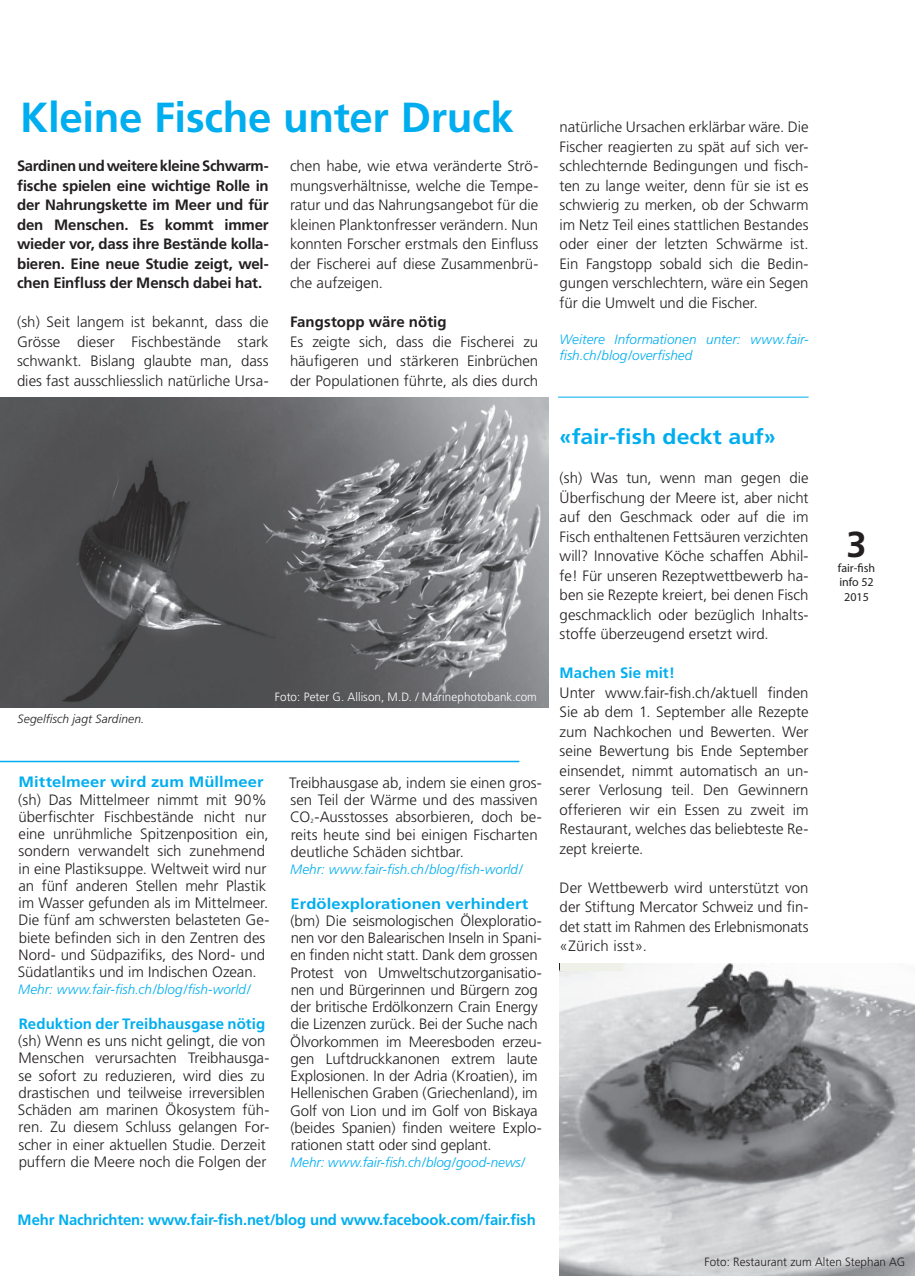
<style>
.page{position:relative;width:915px;height:1276px;background:#fff}
.page>*{position:absolute;margin:0;border:0;box-sizing:border-box;transform-origin:0 0}
.t1{font:700 42px "Frutiger";letter-spacing:-.005em;color:#00aeef}
.t2{font:700 36px "Frutiger";color:#231f20}
.t3{font:700 21px "Frutiger";letter-spacing:-.005em;color:#00aeef}
.t4{font:300 15px/19.5px "Frutiger";letter-spacing:-.005em;color:#231f20;text-align:justify}
.t5{font:700 15px/19.5px "Frutiger";letter-spacing:-.015em;color:#231f20;text-align:justify}
.t6{font:700 15px "Frutiger";color:#00aeef}
.t7{font:700 15px "Frutiger";color:#00aeef;scale:1.1 1}
.t8{font:700 15px "Frutiger";letter-spacing:.005em;color:#231f20}
.t9{font:italic 300 13.5px/16.5px "Frutiger";color:#00aeef}
.t10{font:300 12px "Frutiger";letter-spacing:.005em;color:#fff}
.t11{font:300 12px "Frutiger";letter-spacing:.005em;color:#231f20}
.t12{font:italic 300 12px "Frutiger";letter-spacing:.005em;color:#231f20}
.t13{font:12px/14.4px "Myriad Pro";color:#231f20;text-align:center}
.t14{font:300 6.15px "Frutiger";color:#231f20}
.s1{font-style:normal}
</style>
<div class="page">
<img style="left:0;top:398px;width:549px;height:310px">
<img style="left:559px;top:963px;width:355px;height:313px">
<hr style="left:0;top:761px;width:519px;height:1px;background:#00aeef">
<hr style="left:558px;top:397px;width:250px;height:1px;background:#00aeef">
<div style="left:560px;top:963px;width:61px;height:7px;background:#eff1e9"></div>
<h1 class="t1" style="left:20px;top:93px;width:495px">Kleine Fische unter Druck</h1>
<p class="t4" style="left:290px;top:156px;width:250px">chen habe, wie etwa veränderte Strö&shy;mungsverhältnisse, welche die Tempe&shy;ratur und das Nahrungsangebot für die kleinen Planktonfresser verändern. Nun konnten Forscher erstmals den Einfluss der Fischerei auf diese Zusammenbrü&shy;che aufzeigen.</p>
<p class="t8" style="left:290px;top:313px;width:158px">Fangstopp wäre nötig</p>
<p class="t4" style="left:290px;top:332px;width:250px">Es zeigte sich, dass die Fischerei zu häufigeren und stärkeren Einbrüchen der Populationen führte, als dies durch</p>
<p class="t5" style="left:17px;top:156px;width:253px">Sardinen und weitere kleine Schwarm&shy;fische spielen eine wichtige Rolle in der Nahrungskette im Meer und für den Menschen. Es kommt immer wieder vor, dass ihre Bestände kolla&shy;bieren. Eine neue Studie zeigt, wel&shy;chen Einfluss der Mensch dabei hat.</p>
<p class="t4" style="left:17px;top:312px;width:253px">(sh) Seit langem ist bekannt, dass die Grösse dieser Fischbestände stark schwankt. Bislang glaubte man, dass dies fast ausschliesslich natürliche Ursa-</p>
<p class="t12" style="left:18px;top:711px;width:128px">Segelfisch jagt Sardinen<span class="s1">.</span></p>
<p class="t10" style="left:275px;top:690px;width:263px">Foto: Peter G. Allison, M.D. / Marinephotobank.com</p>
<p class="t7" style="left:19px;top:773px;width:224px">Mittelmeer wird zum Müllmeer</p>
<p class="t4" style="left:18px;top:790px;width:253px;line-height:17.2px;text-align:left">(sh) Das Mittelmeer nimmt mit 90% überfischter Fischbestände nicht nur eine unrühmliche Spitzenposition ein, sondern verwandelt sich zunehmend in eine Plastiksuppe. Weltweit wird nur an fünf anderen Stellen mehr Plastik im Wasser gefunden als im Mittelmeer.<br>Die fünf am schwersten belasteten Ge&shy;biete befinden sich in den Zentren des Nord- und Südpazifiks, des Nord- und Südatlantiks und im Indischen Ozean.</p>
<p class="t9" style="left:18px;top:981px;width:234px">Mehr: www.fair-fish.ch/blog/fish-world/</p>
<p class="t6" style="left:19px;top:1015px;width:248px">Reduktion der Treibhausgase nötig</p>
<p class="t4" style="left:18px;top:1032px;width:253px;line-height:17.2px;text-align:left">(sh) Wenn es uns nicht gelingt, die von Menschen verursachten Treibhausga&shy;se sofort zu reduzieren, wird dies zu drastischen und teilweise irreversiblen Schäden am marinen Ökosystem füh&shy;ren. Zu diesem Schluss gelangen For&shy;scher in einer aktuellen Studie. Derzeit puffern die Meere noch die Folgen der</p>
<p class="t4" style="left:289px;top:774px;width:254px;line-height:17.2px;text-align:left">Treibhausgase ab, indem sie einen gros&shy;sen Teil der Wärme und des massiven<br>CO -Ausstosses absorbieren, doch be-</p>
<p class="t14" style="left:310px;top:817px;width:5px">2</p>
<p class="t4" style="left:290px;top:825px;width:249px;line-height:17.2px">reits heute sind bei einigen Fischarten deutliche Schäden sichtbar.</p>
<p class="t9" style="left:290px;top:861px;width:234px">Mehr: www.fair-fish.ch/blog/fish-world/</p>
<p class="t7" style="left:290px;top:894px;width:217px">Erdölexplorationen verhindert</p>
<p class="t4" style="left:290px;top:912px;width:253px;line-height:17.2px;text-align:left">(bm) Die seismologischen Ölexploratio&shy;nen vor den Balearischen Inseln in Spani&shy;en finden nicht statt. Dank dem grossen Protest von Umweltschutzorganisatio&shy;nen und Bürgerinnen und Bürgern zog der britische Erdölkonzern Crain Energy die Lizenzen zurück. Bei der Suche nach Ölvorkommen im Meeresboden erzeu&shy;gen Luftdruckkanonen extrem laute Explosionen. In der Adria (Kroatien), im Hellenischen Graben (Griechenland), im Golf von Lion und im Golf von Biskaya (beides Spanien) finden weitere Explo&shy;rationen statt oder sind geplant.</p>
<p class="t9" style="left:290px;top:1154px;width:236px">Mehr: www.fair-fish.ch/blog/good-news/</p>
<p class="t6" style="left:18px;top:1210px;width:519px">Mehr Nachrichten: www.fair-fish.net/blog und www.facebook.com/fair.fish</p>
<p class="t4" style="left:559px;top:117px;width:250px">natürliche Ursachen erklärbar wäre. Die Fischer reagierten zu spät auf sich ver&shy;schlechternde Bedingungen und fisch&shy;ten zu lange weiter, denn für sie ist es schwierig zu merken, ob der Schwarm im Netz Teil eines stattlichen Bestandes oder einer der letzten Schwärme ist.<br>Ein Fangstopp sobald sich die Bedin&shy;gungen verschlechtern, wäre ein Segen für die Umwelt und die Fischer.</p>
<p class="t9" style="left:559px;top:331px;width:250px">Weitere Informationen unter: www.fair&shy;fish.ch/blog/overfished</p>
<h3 class="t3" style="left:559px;top:425px;width:218px">«fair-fish deckt auf»</h3>
<p class="t4" style="left:559px;top:468px;width:250px">(sh) Was tun, wenn man gegen die Überfischung der Meere ist, aber nicht auf den Geschmack oder auf die im Fisch enthaltenen Fettsäuren verzichten will? Innovative Köche schaffen Abhil&shy;fe! Für unseren Rezeptwettbewerb ha&shy;ben sie Rezepte kreiert, bei denen Fisch geschmacklich oder bezüglich Inhalts&shy;stoffe überzeugend ersetzt wird.</p>
<p class="t6" style="left:559px;top:664px;width:117px">Machen Sie mit!</p>
<p class="t4" style="left:559px;top:683px;width:250px">Unter www.fair-fish.ch/aktuell finden Sie ab dem 1. September alle Rezepte zum Nachkochen und Bewerten. Wer seine Bewertung bis Ende September einsendet, nimmt automatisch an un&shy;serer Verlosung teil. Den Gewinnern offerieren wir ein Essen zu zweit im Restaurant, welches das beliebteste Re&shy;zept kreierte.</p>
<p class="t4" style="left:559px;top:878px;width:250px">Der Wettbewerb wird unterstützt von der Stiftung Mercator Schweiz und fin&shy;det statt im Rahmen des Erlebnismonats «Zürich isst».</p>
<h2 class="t2" style="left:846px;top:524px;width:22px">3</h2>
<p class="t13" style="left:837px;top:560px;width:39px">fair-fish info 52<br>2015</p>
<p class="t11" style="left:704px;top:1255px;width:202px">Foto: Restaurant zum Alten Stephan AG</p>
</div>
